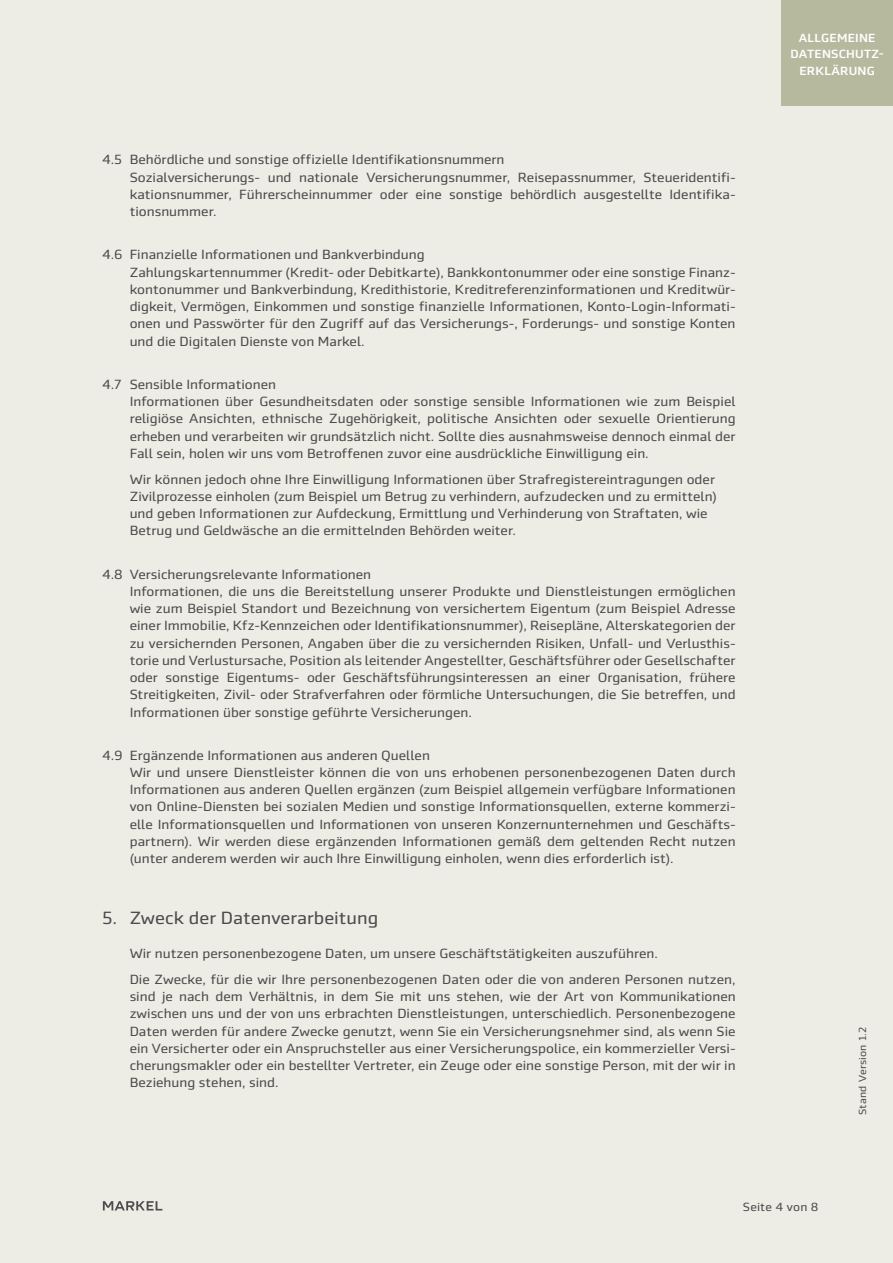
<style>
.page{position:relative;width:893px;height:1263px;background:#eeede5}
.page>*{position:absolute;margin:0;border:0;box-sizing:border-box;transform-origin:0 0}
.t1{font:18px "Markel Sans";color:#4d4b4d}
.t2{font:13.5px/17.2px "Markel Sans";color:#4d4b4d}
.t3{font:500 12px/16.5px "Markel Sans";letter-spacing:.02em;color:#fff;text-align:center}
.t4{font:12px "Markel Sans";letter-spacing:.01em;color:#4d4b4d}
.t5{font:10.5px "Markel Sans";letter-spacing:.02em;color:#4d4b4d}
</style>
<div class="page">
<div style="left:781px;top:0;width:112px;height:105px;background:#b7b99f"></div>
<svg style="left:103px;top:1201px;width:59px;height:9px"></svg>
<p class="t2" style="left:130px;top:151px;width:607px;text-indent:-28px">4.5 Behördliche und sonstige offizielle Identifikationsnummern<br>Sozialversicherungs- und nationale Versicherungsnummer, Reisepassnummer, Steueridentifi&shy;kationsnummer, Führerscheinnummer oder eine sonstige behördlich ausgestellte Identifika&shy;tionsnummer.</p>
<p class="t2" style="left:130px;top:246px;width:607px;text-indent:-28px">4.6 Finanzielle Informationen und Bankverbindung<br>Zahlungskartennummer (Kredit- oder Debitkarte), Bankkontonummer oder eine sonstige Finanz&shy;kontonummer und Bankverbindung, Kredithistorie, Kreditreferenzinformationen und Kreditwür&shy;digkeit, Vermögen, Einkommen und sonstige finanzielle Informationen, Konto-Login-Informati&shy;onen und Passwörter für den Zugriff auf das Versicherungs-, Forderungs- und sonstige Konten und die Digitalen Dienste von Markel.</p>
<p class="t2" style="left:130px;top:376px;width:607px;text-indent:-28px">4.7 Sensible Informationen<br>Informationen über Gesundheitsdaten oder sonstige sensible Informationen wie zum Beispiel religiöse Ansichten, ethnische Zugehörigkeit, politische Ansichten oder sexuelle Orientierung erheben und verarbeiten wir grundsätzlich nicht. Sollte dies ausnahmsweise dennoch einmal der Fall sein, holen wir uns vom Betroffenen zuvor eine ausdrückliche Einwilligung ein.</p>
<p class="t2" style="left:130px;top:470px;width:589px">Wir können jedoch ohne Ihre Einwilligung Informationen über Strafregistereintragungen oder Zivilprozesse einholen (zum Beispiel um Betrug zu verhindern, aufzudecken und zu ermitteln) und geben Informationen zur Aufdeckung, Ermittlung und Verhinderung von Straftaten, wie Betrug und Geldwäsche an die ermittelnden Behörden weiter.</p>
<p class="t2" style="left:130px;top:565px;width:607px;text-indent:-28px">4.8 Versicherungsrelevante Informationen<br>Informationen, die uns die Bereitstellung unserer Produkte und Dienstleistungen ermöglichen wie zum Beispiel Standort und Bezeichnung von versichertem Eigentum (zum Beispiel Adresse einer Immobilie, Kfz-Kennzeichen oder Identifikationsnummer), Reisepläne, Alterskategorien der zu versichernden Personen, Angaben über die zu versichernden Risiken, Unfall- und Verlusthis&shy;torie und Verlustursache, Position als leitender Angestellter, Geschäftsführer oder Gesellschafter oder sonstige Eigentums- oder Geschäftsführungsinteressen an einer Organisation, frühere Streitigkeiten, Zivil- oder Strafverfahren oder förmliche Untersuchungen, die Sie betreffen, und Informationen über sonstige geführte Versicherungen.</p>
<p class="t2" style="left:130px;top:746px;width:607px;text-indent:-28px">4.9 Ergänzende Informationen aus anderen Quellen<br>Wir und unsere Dienstleister können die von uns erhobenen personenbezogenen Daten durch Informationen aus anderen Quellen ergänzen (zum Beispiel allgemein verfügbare Informationen von Online-Diensten bei sozialen Medien und sonstige Informationsquellen, externe kommerzi&shy;elle Informationsquellen und Informationen von unseren Konzernunternehmen und Geschäfts&shy;partnern). Wir werden diese ergänzenden Informationen gemäß dem geltenden Recht nutzen (unter anderem werden wir auch Ihre Einwilligung einholen, wenn dies erforderlich ist).</p>
<h1 class="t1" style="left:102px;top:907px;width:278px">5. Zweck der Datenverarbeitung</h1>
<p class="t2" style="left:130px;top:940px;width:607px;line-height:26px">Wir nutzen personenbezogene Daten, um unsere Geschäftstätigkeiten auszuführen.<br>Die Zwecke, für die wir Ihre personenbezogenen Daten oder die von anderen Personen nutzen,</p>
<p class="t2" style="left:130px;top:988px;width:607px;text-align:justify">sind je nach dem Verhältnis, in dem Sie mit uns stehen, wie der Art von Kommunikationen zwischen uns und der von uns erbrachten Dienstleistungen, unterschiedlich. Personenbezogene Daten werden für andere Zwecke genutzt, wenn Sie ein Versicherungsnehmer sind, als wenn Sie ein Versicherter oder ein Anspruchsteller aus einer Versicherungspolice, ein kommerzieller Versi&shy;cherungsmakler oder ein bestellter Vertreter, ein Zeuge oder eine sonstige Person, mit der wir in Beziehung stehen, sind.</p>
<p class="t3" style="left:790px;top:29px;width:95px">ALLGEMEINE<br>DATENSCHUTZ-<br>ERKLÄRUNG</p>
<p class="t5" style="left:857px;top:1115px;width:90px;rotate:-90deg">Stand Version 1.2</p>
<p class="t4" style="left:743px;top:1200px;width:77px">Seite 4 von 8</p>
</div>
